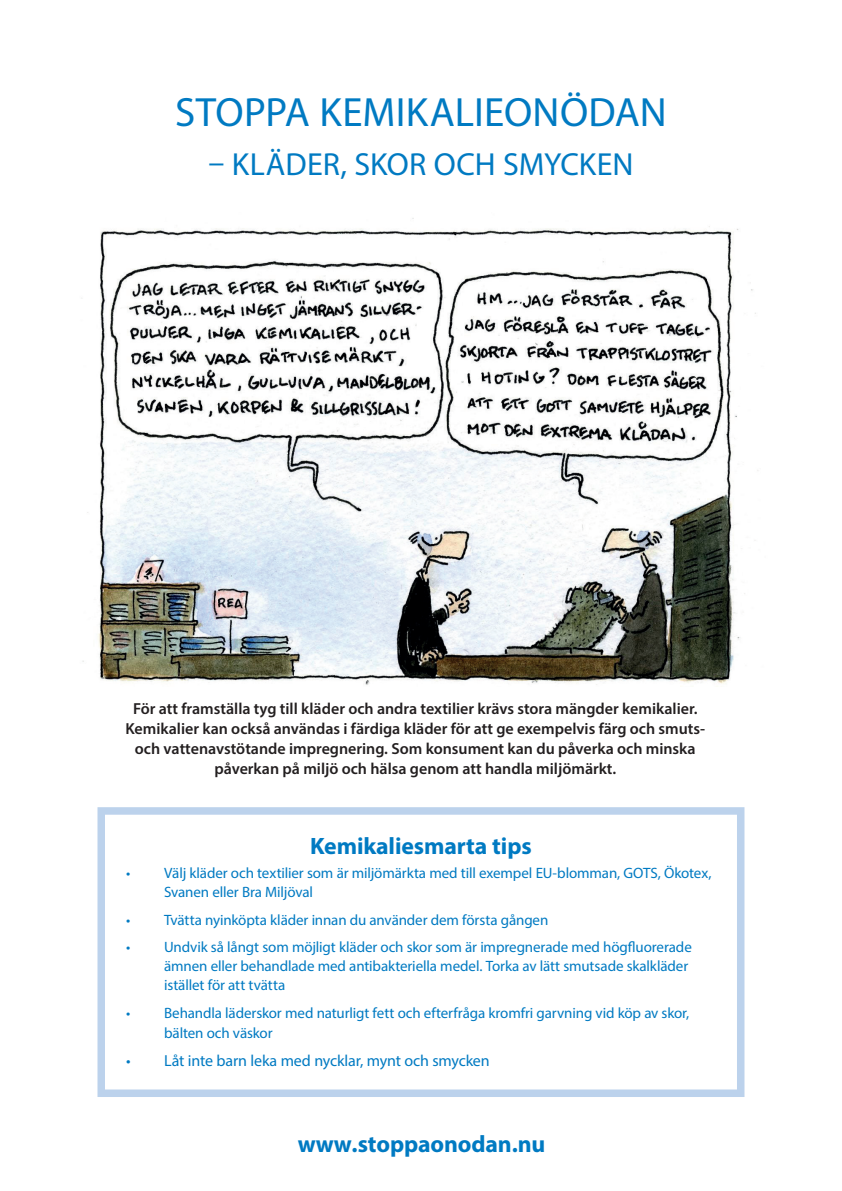
<style>
.page{position:relative;width:842px;height:1191px;background:#fff}
.page>*{position:absolute;margin:0;border:0;box-sizing:border-box;transform-origin:0 0}
.t1{font:41px "Myriad Pro";letter-spacing:.005em;color:#007ac2}
.t2{font:32px "Myriad Pro";color:#007ac2}
.t3{font:700 23.8px "Myriad Pro";letter-spacing:-.005em;color:#007ac2}
.t4{font:600 16px/20px "Myriad Pro";color:#231f20;text-align:center}
.t5{font:16px "Myriad Pro";letter-spacing:-.01em;color:#007ac2}
.t6{font:15px/19px "Myriad Pro";letter-spacing:-.005em;color:#007ac2}
</style>
<div class="page">
<img style="left:82px;top:218px;width:676px;height:467px">
<div style="left:97px;top:807px;width:647px;height:290px;border:8px solid #bcd2ec"></div>
<h1 class="t1" style="left:175px;top:87px;width:493px">STOPPA KEMIKALIEONÖDAN</h1>
<h2 class="t2" style="left:208px;top:145px;width:427px">– KLÄDER, SKOR OCH SMYCKEN</h2>
<p class="t4" style="left:125px;top:698px;width:581px">För att framställa tyg till kläder och andra textilier krävs stora mängder kemikalier.<br>Kemikalier kan också användas i färdiga kläder för att ge exempelvis färg och smuts&shy;och vattenavstötande impregnering. Som konsument kan du påverka och minska påverkan på miljö och hälsa genom att handla miljömärkt.</p>
<h3 class="t3" style="left:310px;top:830px;width:223px">Kemikaliesmarta tips</h3>
<p class="t6" style="left:164px;top:863px;width:549px;text-indent:-38px">• Välj kläder och textilier som är miljömärkta med till exempel EU-blomman, GOTS, Ökotex,<br>Svanen eller Bra Miljöval</p>
<p class="t6" style="left:126px;top:910px;width:424px">• Tvätta nyinköpta kläder innan du använder dem första gången</p>
<p class="t6" style="left:164px;top:937px;width:529px;text-indent:-38px">• Undvik så långt som möjligt kläder och skor som är impregnerade med högfluorerade ämnen eller behandlade med antibakteriella medel. Torka av lätt smutsade skalkläder istället för att tvätta</p>
<p class="t6" style="left:164px;top:1002px;width:527px;line-height:20px;text-indent:-38px">• Behandla läderskor med naturligt fett och efterfråga kromfri garvning vid köp av skor, bälten och väskor</p>
<p class="t5" style="left:126px;top:1051px;width:365px">• Låt inte barn leka med nycklar, mynt och smycken</p>
<h3 class="t3" style="left:298px;top:1128px;width:249px">www.stoppaonodan.nu</h3>
</div>
